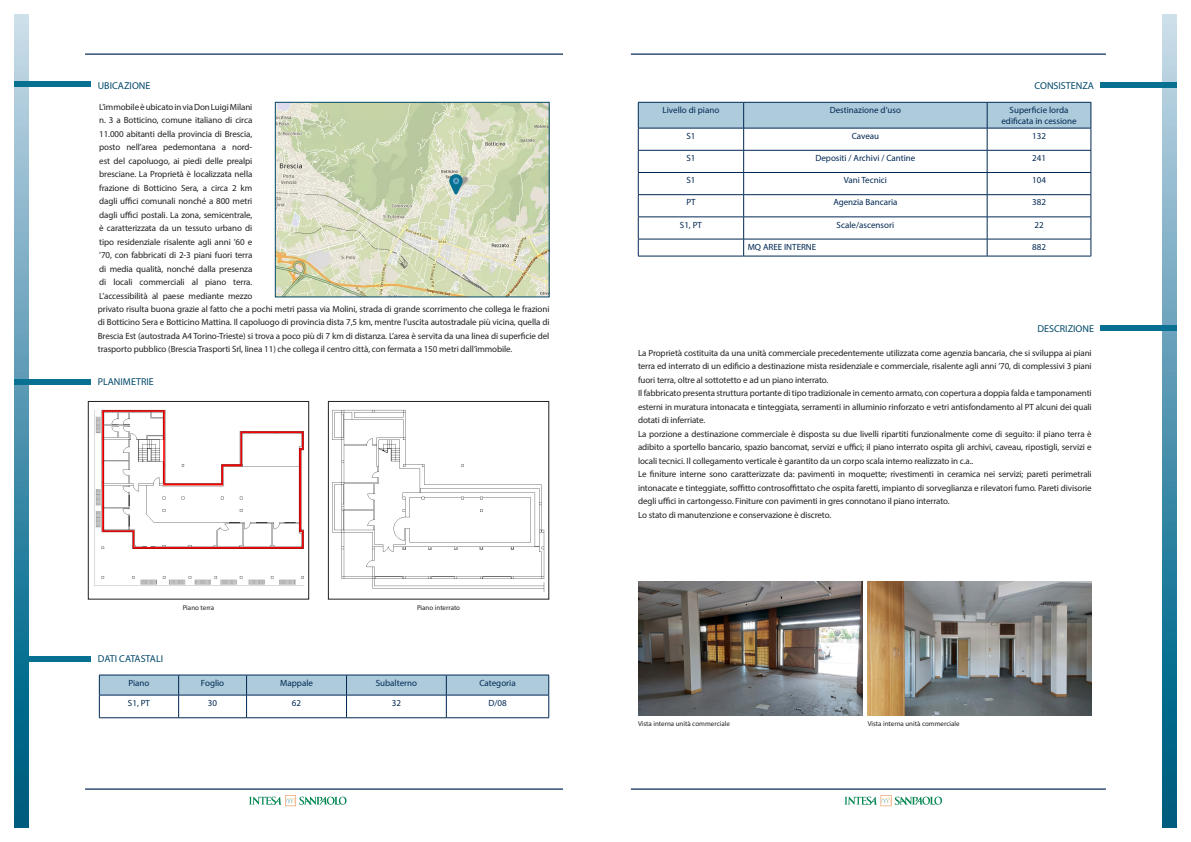
<style>
.page{position:relative;width:1191px;height:842px;background:#fff}
.page>*{position:absolute;margin:0;border:0;box-sizing:border-box;transform-origin:0 0}
.t1{font:10px "Myriad Pro";color:#004869}
.t2{font:9px/13.5px "Myriad Pro";letter-spacing:-.01em;color:#231f20;text-align:justify}
.t3{font:9px/10.8px "Myriad Pro";color:#002853;text-align:center}
.t4{font:7px "Myriad Pro";color:#231f20}
</style>
<div class="page">
<svg style="left:1162px;top:14px;width:14px;height:814px;background:#5396b0"></svg>
<svg style="left:14px;top:14px;width:14px;height:814px;background:#5396b1"></svg>
<hr style="left:85px;top:54px;width:478px;height:1px;background:#002853">
<hr style="left:631px;top:54px;width:475px;height:1px;background:#002853">
<hr style="left:85px;top:789px;width:478px;height:1px;background:#002853">
<hr style="left:631px;top:789px;width:475px;height:1px;background:#002853">
<svg style="left:249px;top:795px;width:97px;height:11px"></svg>
<svg style="left:844px;top:795px;width:98px;height:11px"></svg>
<div style="left:14px;top:81px;width:77px;height:6px;background:#087192"></div>
<div style="left:14px;top:379px;width:77px;height:6px;background:#087192"></div>
<div style="left:1100px;top:325px;width:76px;height:6px;background:#087192"></div>
<div style="left:1100px;top:82px;width:76px;height:5px;background:#087192"></div>
<div style="left:14px;top:656px;width:77px;height:6px;background:#087192"></div>
<img style="left:867px;top:581px;width:224px;height:135px">
<img style="left:638px;top:581px;width:224px;height:135px">
<hr style="left:638px;top:256px;width:105px;height:1px;background:#002853">
<hr style="left:743px;top:256px;width:244px;height:1px;background:#002853">
<hr style="left:987px;top:256px;width:104px;height:1px;background:#002853">
<svg style="left:638px;top:102px;width:453px;height:154px"></svg>
<hr style="left:743px;top:239px;width:244px;height:1px;background:#002853">
<svg style="left:99px;top:675px;width:450px;height:42px"></svg>
<hr style="left:99px;top:717px;width:80px;height:1px;background:#002853">
<hr style="left:179px;top:717px;width:67px;height:1px;background:#002853">
<hr style="left:246px;top:717px;width:100px;height:1px;background:#002853">
<hr style="left:346px;top:717px;width:100px;height:1px;background:#002853">
<hr style="left:446px;top:717px;width:103px;height:1px;background:#002853">
<img style="left:277px;top:104px;width:270px;height:191px">
<div style="left:275px;top:102px;width:274px;height:195px;border:1px solid #004869"></div>
<svg style="left:449px;top:174px;width:13px;height:21px"></svg>
<div style="left:88px;top:401px;width:221px;height:198px;border:1px solid #231f20"></div>
<img style="left:89px;top:405px;width:219px;height:190px">
<div style="left:328px;top:401px;width:221px;height:198px;border:1px solid #231f20"></div>
<img style="left:329px;top:405px;width:216px;height:190px">
<p class="t1" style="left:98px;top:79px;width:54px">UBICAZIONE</p>
<p class="t2" style="left:99px;top:100px;width:155px">L’immobile è ubicato in via Don Luigi Milani n. 3 a Botticino, comune italiano di circa 11.000 abitanti della provincia di Brescia, posto nell’area pedemontana a nord&shy;est del capoluogo, ai piedi delle prealpi bresciane. La Proprietà è localizzata nella frazione di Botticino Sera, a circa 2 km dagli uffici comunali nonché a 800 metri dagli uffici postali. La zona, semicentrale, è caratterizzata da un tessuto urbano di tipo residenziale risalente agli anni ’60 e ’70, con fabbricati di 2-3 piani fuori terra di media qualità, nonché dalla presenza di locali commerciali al piano terra.<br>L’accessibilità al paese mediante mezzo</p>
<p class="t2" style="left:98px;top:302px;width:453px">privato risulta buona grazie al fatto che a pochi metri passa via Molini, strada di grande scorrimento che collega le frazioni di Botticino Sera e Botticino Mattina. Il capoluogo di provincia dista 7,5 km, mentre l’uscita autostradale più vicina, quella di Brescia Est (autostrada A4 Torino-Trieste) si trova a poco più di 7 km di distanza. L’area è servita da una linea di superficie del trasporto pubblico (Brescia Trasporti Srl, linea 11) che collega il centro città, con fermata a 150 metri dall’immobile.</p>
<p class="t1" style="left:98px;top:376px;width:57px">PLANIMETRIE</p>
<p class="t1" style="left:98px;top:653px;width:67px">DATI CATASTALI</p>
<p class="t4" style="left:183px;top:604px;width:33px">Piano terra</p>
<p class="t4" style="left:417px;top:604px;width:45px">Piano interrato</p>
<p class="t3" style="left:128px;top:677px;width:23px">Piano</p>
<p class="t3" style="left:201px;top:677px;width:25px">Foglio</p>
<p class="t3" style="left:280px;top:677px;width:34px">Mappale</p>
<p class="t3" style="left:376px;top:677px;width:43px">Subalterno</p>
<p class="t3" style="left:479px;top:677px;width:38px">Categoria</p>
<p class="t3" style="left:128px;top:697px;width:24px">S1, PT</p>
<p class="t3" style="left:208px;top:697px;width:11px">30</p>
<p class="t3" style="left:292px;top:697px;width:11px">62</p>
<p class="t3" style="left:392px;top:697px;width:11px">32</p>
<p class="t3" style="left:488px;top:697px;width:20px">D/08</p>
<p class="t1" style="left:1034px;top:79px;width:61px">CONSISTENZA</p>
<p class="t3" style="left:662px;top:105px;width:58px">Livello di piano</p>
<p class="t3" style="left:829px;top:105px;width:73px">Destinazione d’uso</p>
<p class="t3" style="left:1001px;top:105px;width:77px">Superficie lorda edificata in cessione</p>
<p class="t3" style="left:686px;top:130px;width:11px">S1</p>
<p class="t3" style="left:851px;top:130px;width:29px">Caveau</p>
<p class="t3" style="left:1032px;top:130px;width:15px">132</p>
<p class="t3" style="left:686px;top:152px;width:11px">S1</p>
<p class="t3" style="left:815px;top:152px;width:102px">Depositi / Archivi / Cantine</p>
<p class="t3" style="left:1032px;top:152px;width:15px">241</p>
<p class="t3" style="left:686px;top:175px;width:11px">S1</p>
<p class="t3" style="left:843px;top:175px;width:45px">Vani Tecnici</p>
<p class="t3" style="left:1032px;top:175px;width:15px">104</p>
<p class="t3" style="left:686px;top:197px;width:11px">PT</p>
<p class="t3" style="left:833px;top:197px;width:66px">Agenzia Bancaria</p>
<p class="t3" style="left:1032px;top:197px;width:15px">382</p>
<p class="t3" style="left:680px;top:219px;width:24px">S1, PT</p>
<p class="t3" style="left:836px;top:219px;width:59px">Scale/ascensori</p>
<p class="t3" style="left:1034px;top:219px;width:11px">22</p>
<p class="t3" style="left:747px;top:241px;width:70px">MQ AREE INTERNE</p>
<p class="t3" style="left:1032px;top:241px;width:15px">882</p>
<p class="t1" style="left:1037px;top:323px;width:58px">DESCRIZIONE</p>
<p class="t2" style="left:638px;top:346px;width:455px">La Proprietà costituita da una unità commerciale precedentemente utilizzata come agenzia bancaria, che si sviluppa ai piani terra ed interrato di un edificio a destinazione mista residenziale e commerciale, risalente agli anni ’70, di complessivi 3 piani fuori terra, oltre al sottotetto e ad un piano interrato.</p>
<p class="t2" style="left:638px;top:386px;width:455px">Il fabbricato presenta struttura portante di tipo tradizionale in cemento armato, con copertura a doppia falda e tamponamenti esterni in muratura intonacata e tinteggiata, serramenti in alluminio rinforzato e vetri antisfondamento al PT alcuni dei quali dotati di inferriate.</p>
<p class="t2" style="left:638px;top:427px;width:455px">La porzione a destinazione commerciale è disposta su due livelli ripartiti funzionalmente come di seguito: il piano terra è adibito a sportello bancario, spazio bancomat, servizi e uffici; il piano interrato ospita gli archivi, caveau, ripostigli, servizi e locali tecnici. Il collegamento verticale è garantito da un corpo scala interno realizzato in c.a..</p>
<p class="t2" style="left:638px;top:467px;width:455px">Le finiture interne sono caratterizzate da: pavimenti in moquette; rivestimenti in ceramica nei servizi; pareti perimetrali intonacate e tinteggiate, soffitto controsoffittato che ospita faretti, impianto di sorveglianza e rilevatori fumo. Pareti divisorie degli uffici in cartongesso. Finiture con pavimenti in gres connotano il piano interrato.</p>
<p class="t2" style="left:638px;top:508px;width:195px">Lo stato di manutenzione e conservazione è discreto.</p>
<p class="t4" style="left:638px;top:719px;width:93px">Vista interna unità commerciale</p>
<p class="t4" style="left:867px;top:719px;width:93px">Vista interna unità commerciale</p>
</div>
